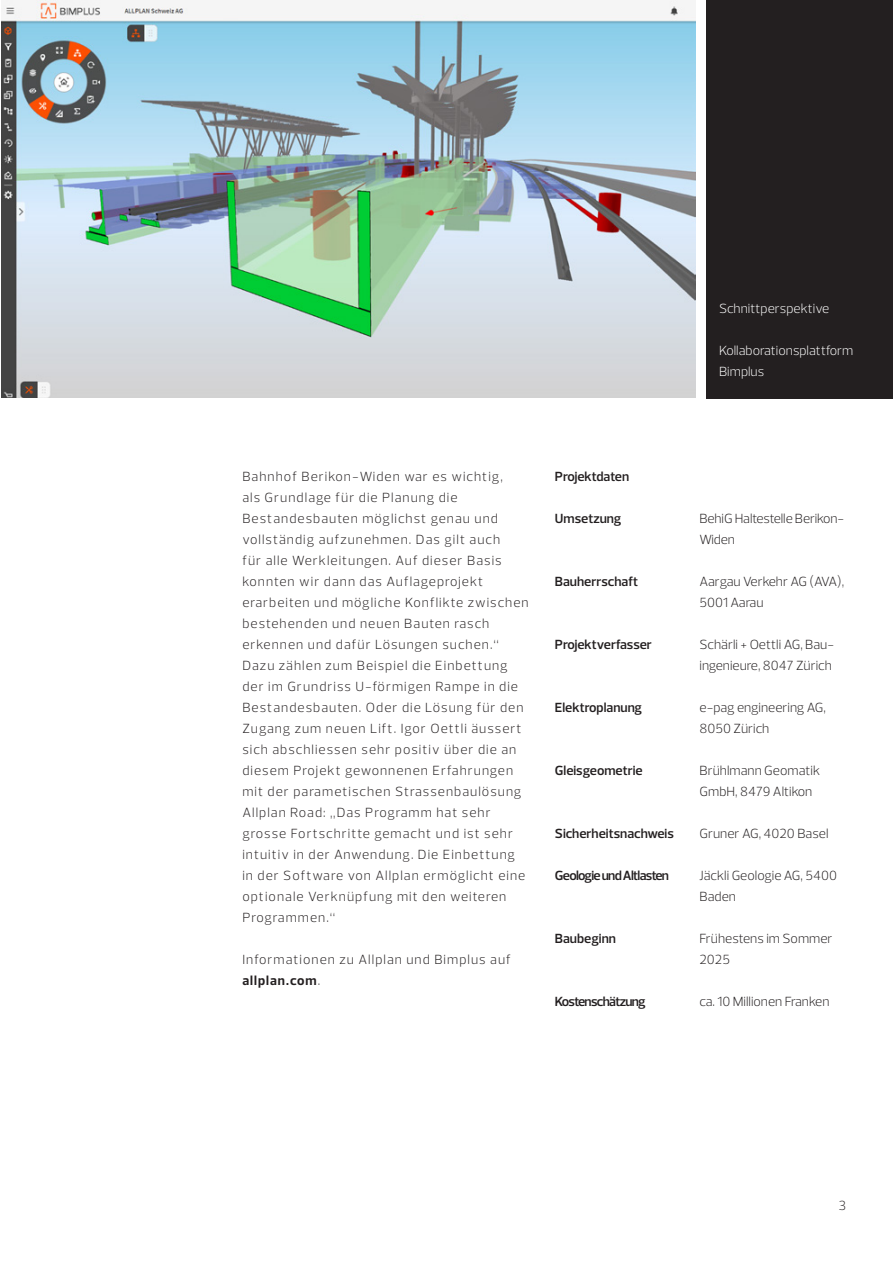
<style>
.page{position:relative;width:893px;height:1263px;background:#fff}
.page>*{position:absolute;margin:0;border:0;box-sizing:border-box;transform-origin:0 0}
.t1{font:300 13.5px/21px "Prelo";letter-spacing:.075em;color:#231f20}
.t2{font:300 13.5px/21px "Prelo";color:#231f20}
.t3{font:600 13.5px "Prelo";color:#231f20}
.t4{font:300 13.5px/21px "Prelo";color:#fff}
.t5{font:600 13.5px "Prelo";letter-spacing:-.05em;color:#231f20}
.t6{font:300 13.5px/21px "Prelo";letter-spacing:-.01em;color:#231f20}
.s1{font-weight:700}
</style>
<div class="page">
<img style="left:1px;top:0;width:694px;height:397px">
<div style="left:706px;top:0;width:187px;height:398px;background:#231f20"></div>
<p class="t4" style="left:719px;top:298px;width:112px">Schnittperspektive</p>
<p class="t4" style="left:719px;top:340px;width:136px">Kollaborationsplattform<br>Bimplus</p>
<p class="t1" style="left:242px;top:466px;width:288px">Bahnhof Berikon-Widen war es wichtig,<br>als Grundlage für die Planung die Bestandesbauten möglichst genau und vollständig aufzunehmen. Das gilt auch<br>für alle Werkleitungen. Auf dieser Basis konnten wir dann das Auflageprojekt erarbeiten und mögliche Konflikte zwischen bestehenden und neuen Bauten rasch erkennen und dafür Lösungen suchen.“ Dazu zählen zum Beispiel die Einbettung der im Grundriss U-förmigen Rampe in die Bestandesbauten. Oder die Lösung für den Zugang zum neuen Lift. Igor Oettli äussert sich abschliessen sehr positiv über die an diesem Projekt gewonnenen Erfahrungen mit der parametischen Strassenbaulösung Allplan Road: „Das Programm hat sehr grosse Fortschritte gemacht und ist sehr intuitiv in der Anwendung. Die Einbettung in der Software von Allplan ermöglicht eine optionale Verknüpfung mit den weiteren Programmen.“</p>
<p class="t1" style="left:242px;top:949px;width:270px">Informationen zu Allplan und Bimplus auf <span class="s1">allplan.com</span>.</p>
<p class="t3" style="left:555px;top:468px;width:76px">Projektdaten</p>
<p class="t3" style="left:555px;top:510px;width:68px">Umsetzung</p>
<p class="t6" style="left:699px;top:508px;width:146px">BehiG Haltestelle Berikon-<br>Widen</p>
<p class="t3" style="left:555px;top:573px;width:85px">Bauherrschaft</p>
<p class="t2" style="left:699px;top:571px;width:146px">Aargau Verkehr AG (AVA),<br>5001 Aarau</p>
<p class="t3" style="left:555px;top:636px;width:99px">Projektverfasser</p>
<p class="t2" style="left:699px;top:634px;width:136px">Schärli + Oettli AG, Bau&shy;ingenieure, 8047 Zürich</p>
<p class="t3" style="left:555px;top:699px;width:89px">Elektroplanung</p>
<p class="t2" style="left:699px;top:697px;width:128px">e-pag engineering AG,<br>8050 Zürich</p>
<p class="t3" style="left:555px;top:762px;width:89px">Gleisgeometrie</p>
<p class="t2" style="left:699px;top:760px;width:122px">Brühlmann Geomatik<br>GmbH, 8479 Altikon</p>
<p class="t3" style="left:555px;top:825px;width:120px">Sicherheitsnachweis</p>
<p class="t2" style="left:699px;top:823px;width:131px">Gruner AG, 4020 Basel</p>
<p class="t5" style="left:555px;top:867px;width:116px">Geologie und Altlasten</p>
<p class="t2" style="left:699px;top:865px;width:139px">Jäckli Geologie AG, 5400<br>Baden</p>
<p class="t3" style="left:555px;top:930px;width:63px">Baubeginn</p>
<p class="t2" style="left:699px;top:928px;width:135px">Frühestens im Sommer<br>2025</p>
<p class="t5" style="left:555px;top:993px;width:92px">Kostenschätzung</p>
<p class="t2" style="left:699px;top:991px;width:131px">ca. 10 Millionen Franken</p>
<p class="t1" style="left:838px;top:1195px;width:9px">3</p>
</div>
